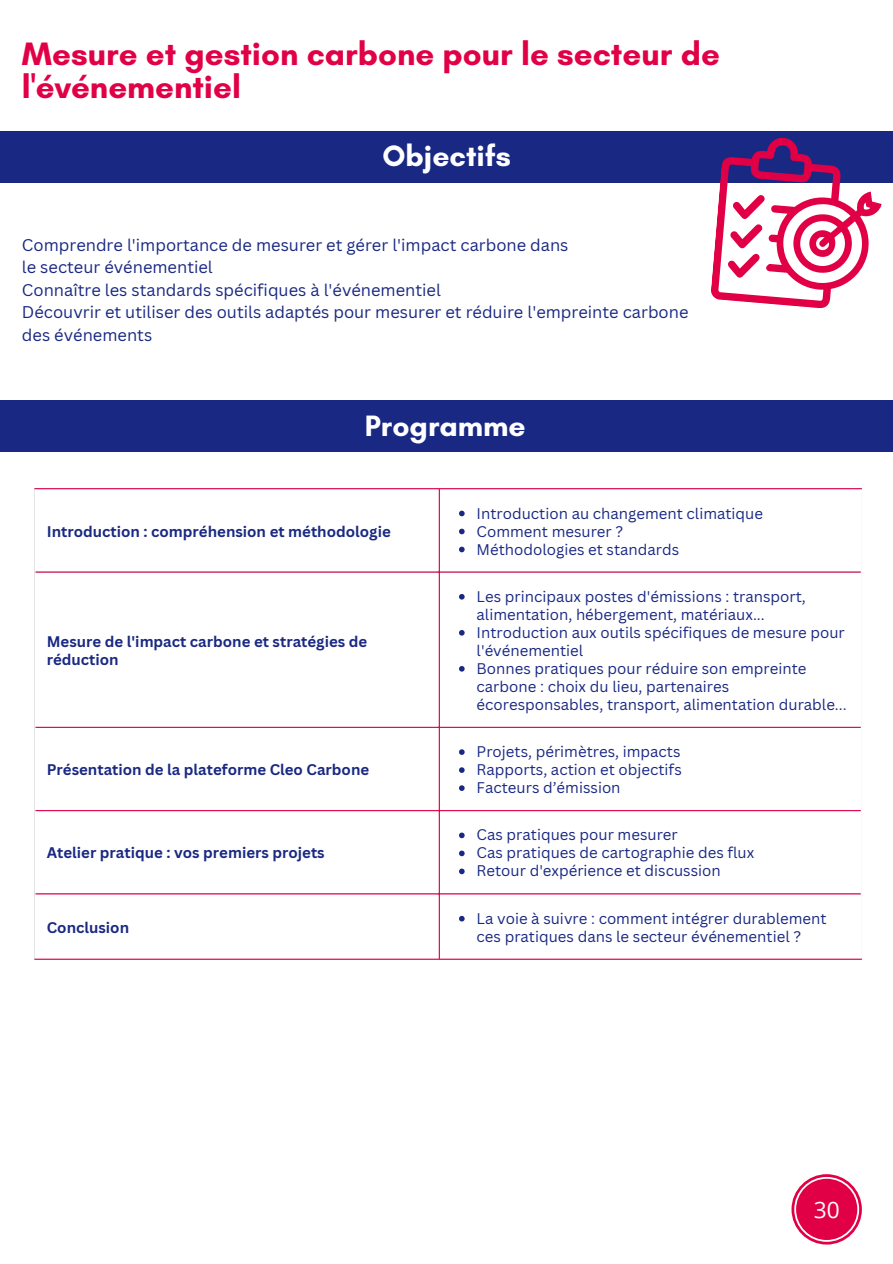
<style>
.page{position:relative;width:893px;height:1264px;background:#fff}
.page>*{position:absolute;margin:0;border:0;box-sizing:border-box;transform-origin:0 0}
.t1{font:700 33px/32.7px "Glacial Indifference";color:#e10046}
.t2{font:700 30px "Glacial Indifference";color:#fff}
.t3{font:22.65px "Open Sans";color:#fefefe}
.t4{font:16.5px/22.5px "Canva Sans";color:#192882}
.t5{font:15px/18px "Canva Sans";color:#192882}
.t6{font:700 15px/18px "Canva Sans";color:#192882}
</style>
<div class="page">
<div style="left:0;top:401px;width:892px;height:51px;background:#192882"></div>
<svg style="left:36px;top:489px;width:824px;height:433px"></svg>
<svg style="left:459px;top:510px;width:5px;height:6px"></svg>
<svg style="left:459px;top:528px;width:5px;height:6px"></svg>
<svg style="left:459px;top:546px;width:5px;height:6px"></svg>
<svg style="left:459px;top:594px;width:5px;height:5px"></svg>
<svg style="left:459px;top:630px;width:5px;height:5px"></svg>
<svg style="left:459px;top:666px;width:5px;height:5px"></svg>
<svg style="left:459px;top:749px;width:5px;height:6px"></svg>
<svg style="left:459px;top:767px;width:5px;height:6px"></svg>
<svg style="left:459px;top:785px;width:5px;height:6px"></svg>
<svg style="left:459px;top:832px;width:5px;height:6px"></svg>
<svg style="left:459px;top:850px;width:5px;height:6px"></svg>
<svg style="left:459px;top:868px;width:5px;height:6px"></svg>
<svg style="left:459px;top:915px;width:5px;height:6px"></svg>
<hr style="left:438px;top:489px;width:2px;height:469px;background:#e10046">
<hr style="left:34px;top:488px;width:827px;height:1px;background:#e10046">
<hr style="left:36px;top:571px;width:824px;height:1px;background:#e10046">
<hr style="left:36px;top:726px;width:824px;height:2px;background:#e10046">
<hr style="left:36px;top:810px;width:824px;height:1px;background:#e10046">
<hr style="left:36px;top:893px;width:824px;height:1px;background:#e10046">
<hr style="left:34px;top:958px;width:827px;height:1px;background:#e10046">
<svg style="left:791px;top:1174px;width:70px;height:70px"></svg>
<div style="left:796px;top:1178px;width:61px;height:61px;background:#e10046;border-radius:50%"></div>
<div style="left:0;top:131px;width:892px;height:52px;background:#192882"></div>
<svg style="left:711px;top:137px;width:171px;height:172px"></svg>
<p class="t1" style="left:22px;top:37px;width:699px">Mesure et gestion carbone pour le secteur de l'événementiel</p>
<p class="t2" style="left:382px;top:138px;width:130px">Objectifs</p>
<p class="t4" style="left:22px;top:233px;width:548px">Comprendre l'importance de mesurer et gérer l'impact carbone dans</p>
<p class="t4" style="left:22px;top:255px;width:192px">le secteur événementiel</p>
<p class="t4" style="left:22px;top:278px;width:420px">Connaître les standards spécifiques à l'événementiel</p>
<p class="t4" style="left:22px;top:300px;width:668px">Découvrir et utiliser des outils adaptés pour mesurer et réduire l'empreinte carbone des événements</p>
<h1 class="t2" style="left:365px;top:407px;width:162px">Programme</h1>
<h1 class="t6" style="left:47px;top:521px;width:345px">Introduction : compréhension et méthodologie</h1>
<p class="t6" style="left:47px;top:632px;width:322px">Mesure de l'impact carbone et stratégies de réduction</p>
<p class="t6" style="left:47px;top:760px;width:324px">Présentation de la plateforme Cleo Carbone</p>
<p class="t6" style="left:47px;top:843px;width:279px">Atelier pratique : vos premiers projets</p>
<p class="t5" style="left:476px;top:503px;width:288px">Introduction au changement climatique</p>
<p class="t5" style="left:476px;top:521px;width:148px">Comment mesurer ?</p>
<p class="t5" style="left:476px;top:539px;width:204px">Méthodologies et standards</p>
<p class="t5" style="left:476px;top:587px;width:331px">Les principaux postes d'émissions : transport, alimentation, hébergement, matériaux...</p>
<h1 class="t5" style="left:476px;top:623px;width:370px">Introduction aux outils spécifiques de mesure pour l'événementiel</h1>
<p class="t5" style="left:476px;top:659px;width:371px">Bonnes pratiques pour réduire son empreinte carbone : choix du lieu, partenaires écoresponsables, transport, alimentation durable...</p>
<p class="t5" style="left:476px;top:742px;width:205px">Projets, périmètres, impacts</p>
<p class="t5" style="left:476px;top:760px;width:207px">Rapports, action et objectifs</p>
<p class="t5" style="left:476px;top:778px;width:145px">Facteurs d’émission</p>
<p class="t5" style="left:476px;top:825px;width:203px">Cas pratiques pour mesurer</p>
<p class="t5" style="left:476px;top:843px;width:279px">Cas pratiques de cartographie des flux</p>
<p class="t5" style="left:476px;top:861px;width:246px">Retour d'expérience et discussion</p>
<p class="t6" style="left:47px;top:917px;width:84px">Conclusion</p>
<p class="t5" style="left:476px;top:908px;width:351px">La voie à suivre : comment intégrer durablement ces pratiques dans le secteur événementiel ?</p>
<p class="t3" style="left:813px;top:1193px;width:27px">30</p>
</div>
